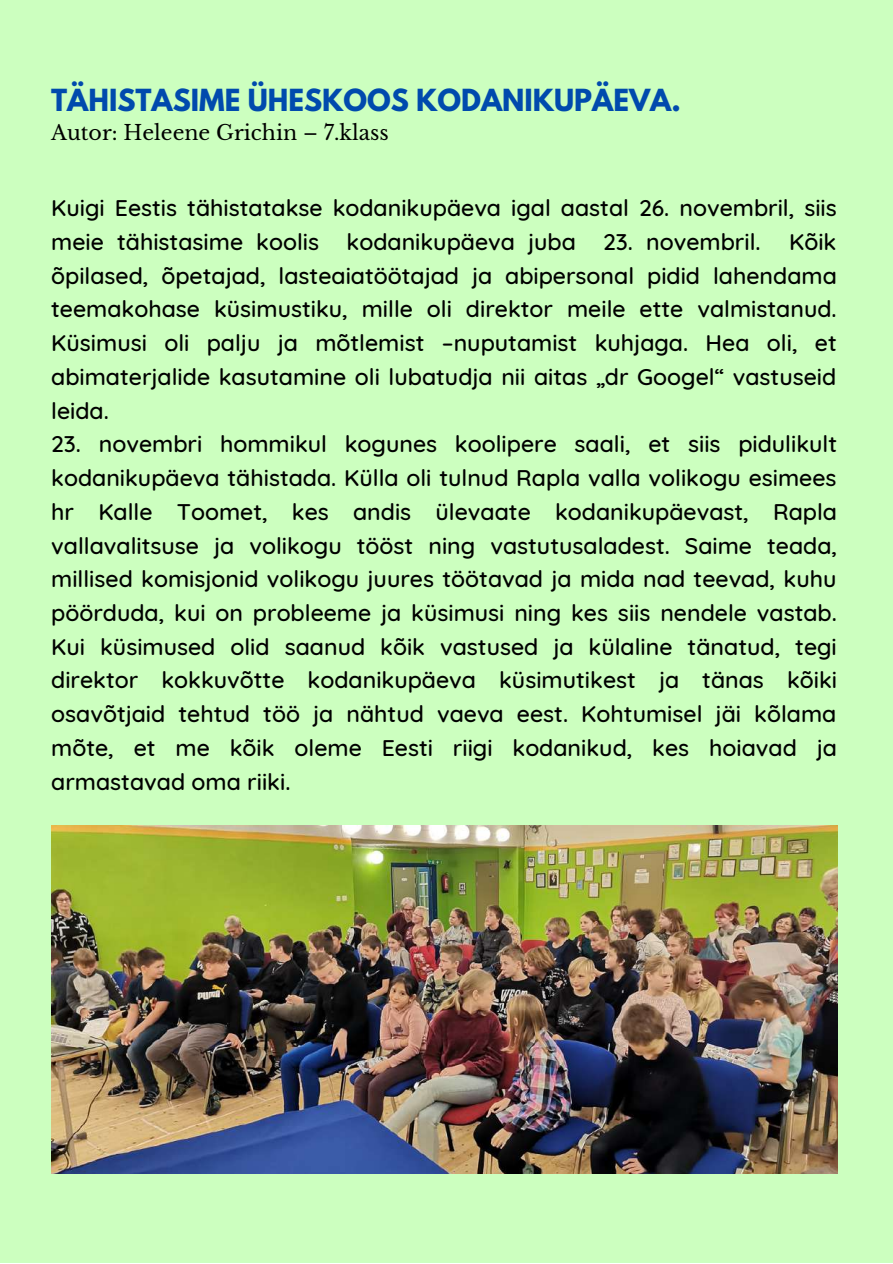
<style>
.page{position:relative;width:893px;height:1264px;background:#fff}
.page>*{position:absolute;margin:0;border:0;box-sizing:border-box;transform-origin:0 0}
.t1{font:700 27px "League Spartan";color:#004aad}
.t2{font:500 23.1px/33.8px "Quicksand";color:#000;text-align:justify}
.t3{font:20.55px "Libre Baskerville";color:#000}
</style>
<div class="page">
<div style="left:0;top:0;width:892px;height:1262px;background:#ccffbf"></div>
<img style="left:51px;top:826px;width:786px;height:347px">
<p class="t1" style="left:51px;top:87px;width:631px">TÄHISTASIME ÜHESKOOS KODANIKUPÄEVA.</p>
<p class="t3" style="left:51px;top:120px;width:339px">Autor: Heleene Grichin – 7.klass</p>
<p class="t2" style="left:51px;top:190px;width:787px">Kuigi Eestis tähistatakse kodanikupäeva igal aastal 26. novembril, siis meie tähistasime koolis kodanikupäeva juba 23. novembril. Kõik õpilased, õpetajad, lasteaiatöötajad ja abipersonal pidid lahendama teemakohase küsimustiku, mille oli direktor meile ette valmistanud.<br>Küsimusi oli palju ja mõtlemist –nuputamist kuhjaga. Hea oli, et abimaterjalide kasutamine oli lubatudja nii aitas „dr Googel“ vastuseid leida.</p>
<p class="t2" style="left:51px;top:427px;width:787px">23. novembri hommikul kogunes koolipere saali, et siis pidulikult kodanikupäeva tähistada. Külla oli tulnud Rapla valla volikogu esimees hr Kalle Toomet, kes andis ülevaate kodanikupäevast, Rapla vallavalitsuse ja volikogu tööst ning vastutusaladest. Saime teada, millised komisjonid volikogu juures töötavad ja mida nad teevad, kuhu pöörduda, kui on probleeme ja küsimusi ning kes siis nendele vastab.<br>Kui küsimused olid saanud kõik vastused ja külaline tänatud, tegi direktor kokkuvõtte kodanikupäeva küsimutikest ja tänas kõiki osavõtjaid tehtud töö ja nähtud vaeva eest. Kohtumisel jäi kõlama mõte, et me kõik oleme Eesti riigi kodanikud, kes hoiavad ja armastavad oma riiki.</p>
</div>
